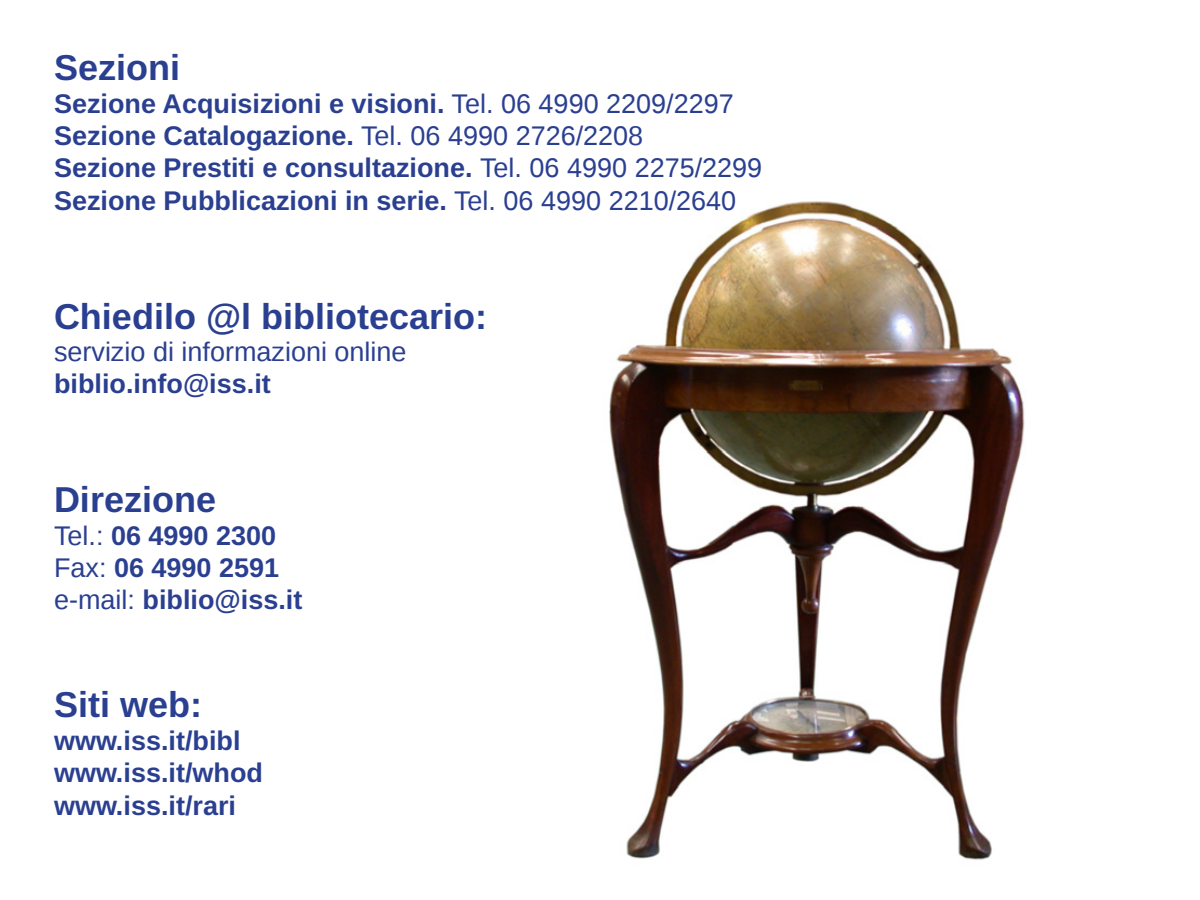
<style>
.page{position:relative;width:1200px;height:900px;background:#fff}
.page>*{position:absolute;margin:0;border:0;box-sizing:border-box;transform-origin:0 0}
.t1{font:700 36px "Liberation Sans";color:#2a3f90}
.t2{font:700 27px/32.4px "Liberation Sans";color:#2a3f90}
.t3{font:27px "Liberation Sans";color:#2a3f90}
.s1{font-weight:400}
</style>
<div class="page">
<img style="left:609px;top:201px;width:416px;height:659px">
<h1 class="t1" style="left:54px;top:43px;width:128px">Sezioni</h1>
<p class="t2" style="left:54px;top:87px;width:710px">Sezione Acquisizioni e visioni. <span class="s1">Tel. 06 4990 2209/2297<br></span>Sezione Catalogazione. <span class="s1">Tel. 06 4990 2726/2208<br></span>Sezione Prestiti e consultazione. <span class="s1">Tel. 06 4990 2275/2299<br></span>Sezione Pubblicazioni in serie. <span class="s1">Tel. 06 4990 2210/2640</span></p>
<h1 class="t1" style="left:54px;top:291px;width:435px">Chiedilo @l bibliotecario:</h1>
<p class="t3" style="left:54px;top:336px;width:354px">servizio di informazioni online</p>
<p class="t2" style="left:54px;top:367px;width:218px">biblio.info@iss.it</p>
<h1 class="t1" style="left:54px;top:475px;width:164px">Direzione</h1>
<p class="t2" style="left:54px;top:519px;width:250px"><span class="s1">Tel.:</span> 06 4990 2300<br><span class="s1">Fax:</span> 06 4990 2591 <span class="s1">e-mail:</span> biblio@iss.it</p>
<h1 class="t1" style="left:54px;top:680px;width:150px">Siti web:</h1>
<p class="t2" style="left:54px;top:724px;width:211px">www.iss.it/bibl www.iss.it/whod www.iss.it/rari</p>
</div>
